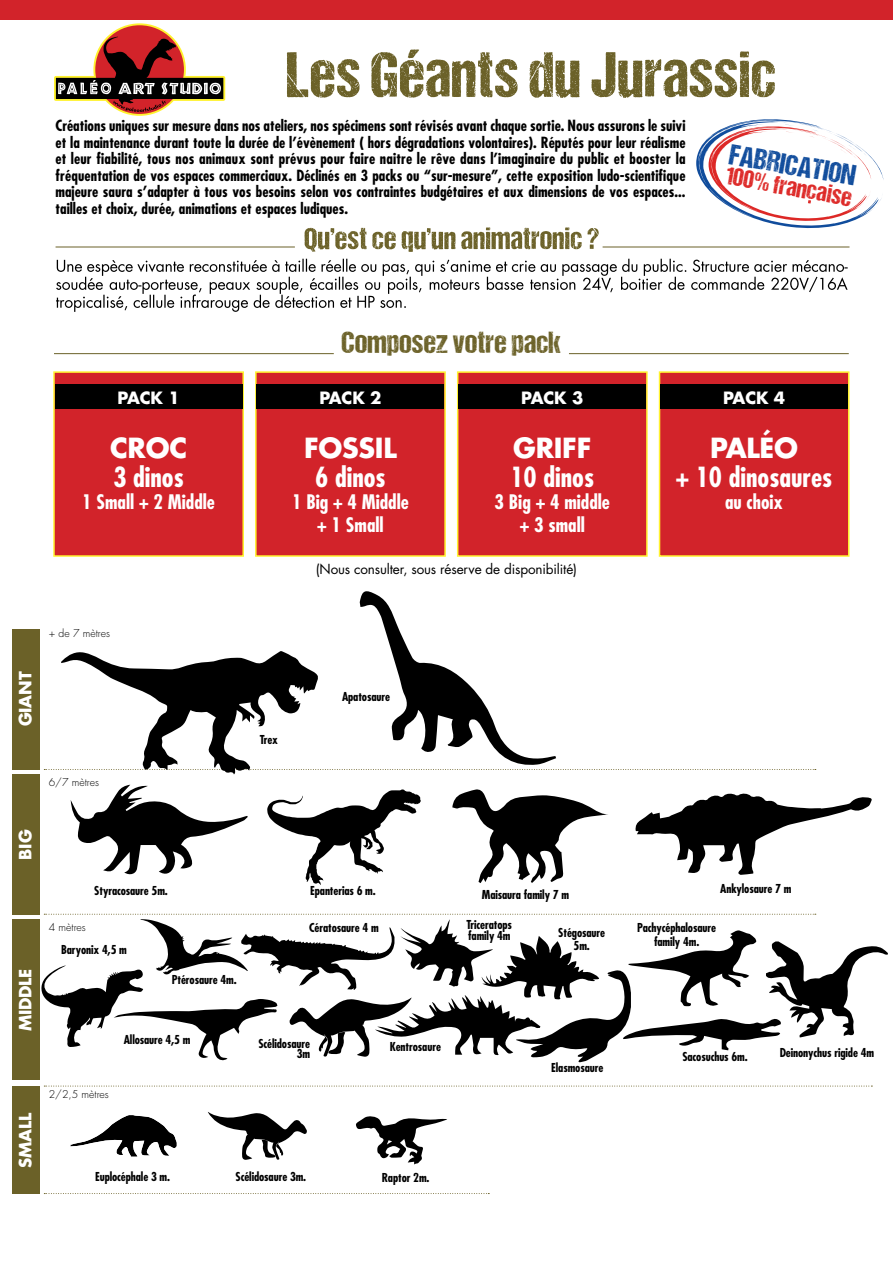
<style>
.page{position:relative;width:893px;height:1263px;background:#fff}
.page>*{position:absolute;margin:0;border:0;box-sizing:border-box;transform-origin:0 0}
.t1{font:30.6px "DCC Ash";letter-spacing:.01em;color:#6b6128}
.t2{font:29.1px "DCC Ash";color:#104c9c}
.t3{font:700 condensed 27px "Futura";color:#fff}
.t4{font:700 27px "Futura";letter-spacing:-.01em;color:#fff}
.t5{font:25.5px "DCC Ash";color:#dd2826}
.t6{font:700 condensed 19.5px "Futura";color:#fff}
.t7{font:700 16.5px "Futura";letter-spacing:-.01em;color:#fff}
.t8{font:700 condensed 15px/16.5px "Futura";color:#000;text-align:justify}
.t9{font:13.5px "Futura";letter-spacing:-.01em;color:#000}
.t10{font:700 condensed 12px/13.5px "Futura";letter-spacing:-.01em;color:#000;text-align:center}
.t11{font:300 10.5px "Futura";color:#000}
</style>
<div class="page">
<svg style="left:287px;top:49px;width:488px;height:49px"></svg>
<svg style="left:54px;top:23px;width:171px;height:93px"></svg>
<svg style="left:44px;top:1086px;width:828px;height:1px"></svg>
<svg style="left:44px;top:1193px;width:445px;height:1px"></svg>
<hr style="left:54px;top:353px;width:280px;height:1px;background:#6b6128">
<hr style="left:569px;top:353px;width:280px;height:1px;background:#6b6128">
<svg style="left:56px;top:259px;width:792px;height:53px"></svg>
<svg style="left:305px;top:227px;width:294px;height:25px"></svg>
<hr style="left:56px;top:247px;width:239px;height:1px;background:#6b6128">
<hr style="left:603px;top:247px;width:246px;height:1px;background:#6b6128">
<div style="left:0;top:0;width:893px;height:19px;background:#d2232a"></div>
<svg style="left:44px;top:591px;width:772px;height:183px"></svg>
<svg style="left:71px;top:785px;width:177px;height:90px"></svg>
<svg style="left:267px;top:789px;width:154px;height:96px"></svg>
<div style="left:12px;top:629px;width:28px;height:140px;background:#6b6128"></div>
<div style="left:12px;top:774px;width:28px;height:140px;background:#6b6128"></div>
<div style="left:12px;top:920px;width:28px;height:160px;background:#6b6128"></div>
<div style="left:12px;top:1086px;width:28px;height:107px;background:#6b6128"></div>
<svg style="left:452px;top:789px;width:156px;height:94px"></svg>
<svg style="left:635px;top:793px;width:237px;height:82px"></svg>
<svg style="left:71px;top:1115px;width:106px;height:41px"></svg>
<svg style="left:208px;top:1112px;width:99px;height:48px"></svg>
<svg style="left:356px;top:1116px;width:91px;height:48px"></svg>
<svg style="left:41px;top:914px;width:847px;height:148px"></svg>
<div style="left:53px;top:371px;width:191px;height:186px;background:#d2232a;border:2px solid #fff22f"></div>
<div style="left:255px;top:371px;width:191px;height:186px;background:#d2232a;border:2px solid #fff22f"></div>
<div style="left:457px;top:371px;width:191px;height:186px;background:#d2232a;border:2px solid #fff22f"></div>
<div style="left:659px;top:371px;width:190px;height:186px;background:#d2232a;border:2px solid #fff22f"></div>
<div style="left:55px;top:385px;width:188px;height:24px;background:#000"></div>
<div style="left:256px;top:385px;width:188px;height:24px;background:#000"></div>
<div style="left:458px;top:385px;width:188px;height:24px;background:#000"></div>
<div style="left:660px;top:385px;width:188px;height:24px;background:#000"></div>
<svg style="left:696px;top:119px;width:187px;height:110px"></svg>
<p class="t8" style="left:56px;top:117px;width:631px">Créations uniques sur mesure dans nos ateliers, nos spécimens sont révisés avant chaque sortie. Nous assurons le suivi et la maintenance durant toute la durée de l’évènement ( hors dégradations volontaires). Réputés pour leur réalisme et leur fiabilité, tous nos animaux sont prévus pour faire naitre le rêve dans l’imaginaire du public et booster la fréquentation de vos espaces commerciaux. Déclinés en 3 packs ou “sur-mesure”, cette exposition ludo-scientifique majeure saura s’adapter à tous vos besoins selon vos contraintes budgétaires et aux dimensions de vos espaces... tailles et choix, durée, animations et espaces ludiques.</p>
<p class="t2" style="left:733px;top:138px;width:129px;rotate:10deg">FABRICATION</p>
<p class="t5" style="left:729px;top:162px;width:129px;rotate:10deg">100% francaise</p>
<p class="t1" style="left:342px;top:326px;width:221px">Composez votre pack</p>
<p class="t7" style="left:118px;top:386px;width:64px">PACK 1</p>
<p class="t7" style="left:319px;top:386px;width:64px">PACK 2</p>
<p class="t7" style="left:521px;top:386px;width:64px">PACK 3</p>
<p class="t7" style="left:723px;top:386px;width:64px">PACK 4</p>
<p class="t4" style="left:110px;top:429px;width:79px">CROC</p>
<p class="t3" style="left:113px;top:459px;width:72px">3 dinos</p>
<p class="t6" style="left:82px;top:489px;width:134px">1 Small + 2 Middle</p>
<p class="t4" style="left:304px;top:429px;width:94px">FOSSIL</p>
<p class="t3" style="left:315px;top:459px;width:72px">6 dinos</p>
<p class="t6" style="left:292px;top:489px;width:118px">1 Big + 4 Middle</p>
<p class="t6" style="left:317px;top:512px;width:68px">+ 1 Small</p>
<p class="t4" style="left:513px;top:429px;width:80px">GRIFF</p>
<p class="t3" style="left:510px;top:459px;width:85px">10 dinos</p>
<p class="t6" style="left:495px;top:489px;width:117px">3 Big + 4 middle</p>
<p class="t6" style="left:520px;top:512px;width:67px">+ 3 small</p>
<p class="t9" style="left:316px;top:560px;width:263px">(Nous consulter, sous réserve de disponibilité)</p>
<p class="t4" style="left:710px;top:429px;width:90px">PALÉO</p>
<p class="t3" style="left:676px;top:459px;width:158px">+ 10 dinosaures</p>
<p class="t6" style="left:725px;top:489px;width:59px">au choix</p>
<p class="t7" style="left:14px;top:726px;width:56px;rotate:-90deg">GIANT</p>
<p class="t11" style="left:49px;top:626px;width:63px">+ de 7 mètres</p>
<p class="t11" style="left:49px;top:775px;width:52px">6/7 mètres</p>
<p class="t10" style="left:260px;top:732px;width:20px">Trex</p>
<p class="t10" style="left:342px;top:689px;width:50px">Apatosaure</p>
<p class="t7" style="left:14px;top:859px;width:32px;rotate:-90deg">BIG</p>
<p class="t7" style="left:14px;top:1031px;width:64px;rotate:-90deg">MIDDLE</p>
<p class="t7" style="left:14px;top:1168px;width:56px;rotate:-90deg">SMALL</p>
<p class="t10" style="left:94px;top:883px;width:75px">Styracosaure 5m.</p>
<p class="t11" style="left:49px;top:921px;width:39px">4 mètres</p>
<p class="t10" style="left:61px;top:943px;width:67px">Baryonix 4,5 m</p>
<p class="t10" style="left:172px;top:972px;width:66px">Ptérosaure 4m.</p>
<p class="t10" style="left:124px;top:1032px;width:68px">Allosaure 4,5 m</p>
<p class="t11" style="left:49px;top:1087px;width:62px">2/2,5 mètres</p>
<p class="t10" style="left:310px;top:883px;width:67px">Epanterias 6 m.</p>
<p class="t10" style="left:482px;top:888px;width:89px">Maisaura family 7 m</p>
<p class="t10" style="left:309px;top:921px;width:71px">Cératosaure 4 m</p>
<p class="t10" style="left:467px;top:918px;width:47px">Triceratops</p>
<p class="t10" style="left:468px;top:929px;width:44px">family 4m</p>
<p class="t10" style="left:258px;top:1036px;width:53px">Scélidosaure</p>
<p class="t10" style="left:297px;top:1047px;width:15px">3m</p>
<p class="t10" style="left:390px;top:1039px;width:53px">Kentrosaure</p>
<p class="t10" style="left:558px;top:925px;width:48px">Stégosaure</p>
<p class="t10" style="left:574px;top:939px;width:18px">5m.</p>
<p class="t10" style="left:551px;top:1061px;width:54px">Elasmosaure</p>
<p class="t10" style="left:95px;top:1170px;width:76px">Euplocéphale 3 m.</p>
<p class="t10" style="left:236px;top:1170px;width:72px">Scélidosaure 3m.</p>
<p class="t10" style="left:382px;top:1171px;width:49px">Raptor 2m.</p>
<p class="t10" style="left:720px;top:881px;width:73px">Ankylosaure 7 m</p>
<p class="t10" style="left:637px;top:921px;width:80px">Pachycéphalosaure family 4m.</p>
<p class="t10" style="left:682px;top:1049px;width:67px">Sacosuchus 6m.</p>
<p class="t10" style="left:780px;top:1045px;width:96px">Deinonychus rigide 4m</p>
</div>
